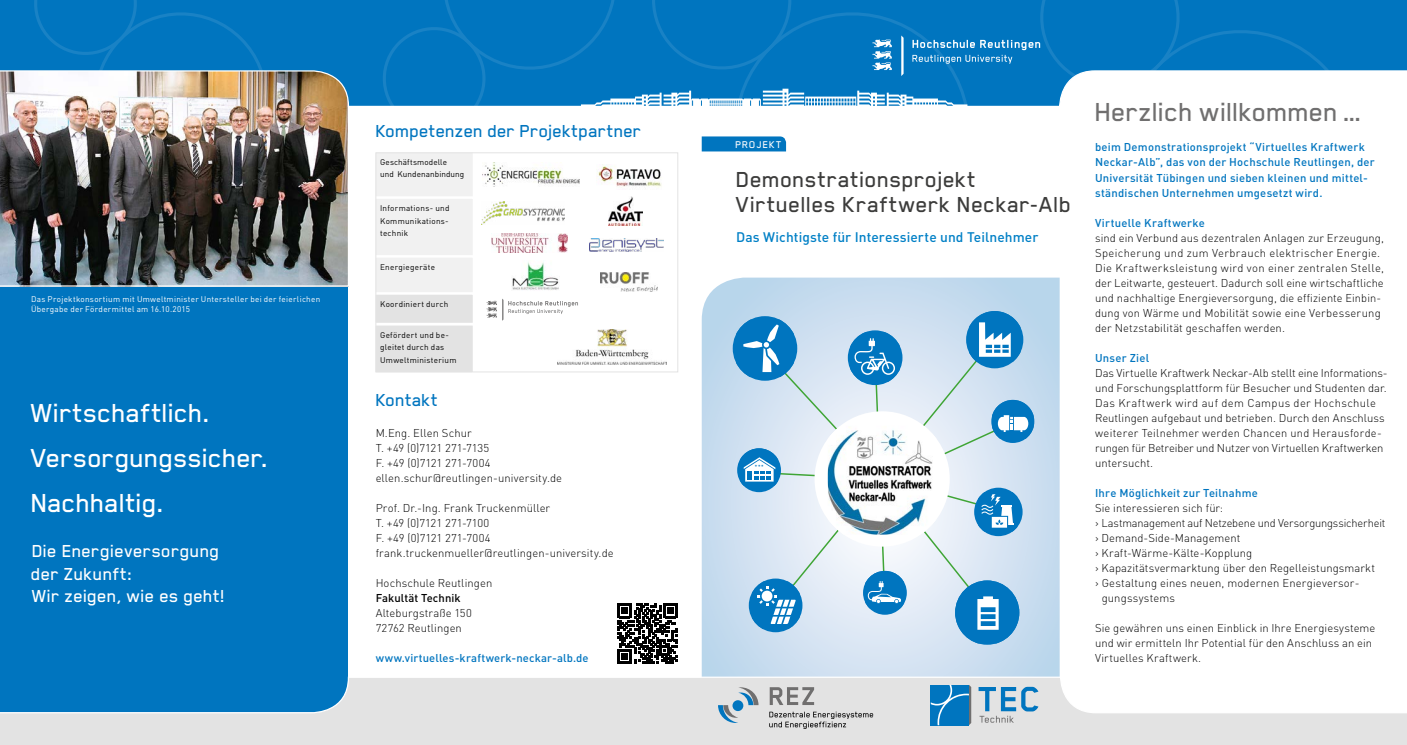
<style>
.page{position:relative;width:1407px;height:745px;background:#fff}
.page>*{position:absolute;margin:0;border:0;box-sizing:border-box;transform-origin:0 0}
.t1{font:500 30px/45px "Blender Pro";color:#fff}
.t2{font:500 30px "Blender Pro";letter-spacing:-.01em;color:#706f6f}
.t3{font:500 25px/25px "Blender Pro";letter-spacing:.01em;color:#3c3c3b}
.t4{font:500 20px/22.5px "Blender Pro";color:#fff}
.t5{font:500 20px "Blender Pro";letter-spacing:-.005em;color:#0075bf}
.t6{font:500 13.75px "DINOT";letter-spacing:.005em;color:#0080c6}
.t7{font:300 11.25px/15px "DINOT";letter-spacing:.01em;color:#000}
.t8{font:500 11.25px/15px "DINOT";letter-spacing:.02em;color:#0075bf}
.t9{font:300 11.25px "DINOT";letter-spacing:-.015em;color:#000}
.t10{font:500 11.25px "DINOT";letter-spacing:.01em;color:#000}
.t11{font:500 11.25px "Blender Pro";letter-spacing:.065em;color:#fff}
.t12{font:8.12px/12.5px "DINOT";letter-spacing:.03em;color:#000}
.t13{font:8.12px/10px "DINOT";letter-spacing:.035em;color:#fff}
.t14{font:8.12px/12.5px "DINOT";letter-spacing:.01em;color:#000}
</style>
<div class="page">
<div style="left:0;top:244px;width:348px;height:500px;background:#0075bf"></div>
<svg style="left:702px;top:277px;width:357px;height:398px;background:#c5dbee"></svg>
<svg style="left:702px;top:136px;width:84px;height:15px"></svg>
<img style="left:609px;top:196px;width:33px;height:29px">
<img style="left:484px;top:162px;width:95px;height:23px">
<img style="left:589px;top:238px;width:74px;height:14px">
<img style="left:481px;top:202px;width:83px;height:22px">
<img style="left:598px;top:164px;width:64px;height:24px">
<img style="left:512px;top:262px;width:47px;height:28px">
<img style="left:600px;top:273px;width:57px;height:18px">
<img style="left:492px;top:233px;width:75px;height:20px">
<svg style="left:486px;top:298px;width:92px;height:22px"></svg>
<svg style="left:375px;top:152px;width:101px;height:221px"></svg>
<img style="left:0;top:108px;width:348px;height:178px">
<div style="left:376px;top:152px;width:302px;height:220px;border:1px solid #e3e3e3"></div>
<svg style="left:0;top:0;width:1407px;height:108px"></svg>
<svg style="left:26px;top:0;width:248px;height:106px"></svg>
<svg style="left:0;top:675px;width:1407px;height:69px"></svg>
<svg style="left:375px;top:0;width:997px;height:106px;background:#2388c7"></svg>
<svg style="left:718px;top:686px;width:40px;height:36px"></svg>
<svg style="left:770px;top:686px;width:44px;height:18px"></svg>
<svg style="left:769px;top:711px;width:104px;height:17px;background:#b9b9b9"></svg>
<svg style="left:978px;top:686px;width:60px;height:36px;background:#a2c1d5"></svg>
<svg style="left:931px;top:684px;width:40px;height:40px;background:#2083c1"></svg>
<img style="left:558px;top:329px;width:109px;height:35px">
<svg style="left:617px;top:603px;width:61px;height:60px"></svg>
<svg style="left:736px;top:311px;width:298px;height:332px"></svg>
<p class="t13" style="left:31px;top:293px;width:291px">Das Projektkonsortium mit Umweltminister Untersteller bei der feierlichen<br>Übergabe der Fördermittel am 16.10.2015</p>
<h1 class="t1" style="left:31px;top:389px;width:240px">Wirtschaftlich.<br>Versorgungssicher.<br>Nachhaltig.</h1>
<h3 class="t4" style="left:31px;top:538px;width:195px">Die Energieversorgung der Zukunft:<br>Wir zeigen, wie es geht!</h3>
<h3 class="t5" style="left:376px;top:121px;width:267px">Kompetenzen der Projektpartner</h3>
<p class="t14" style="left:380px;top:155px;width:86px">Geschäftsmodelle<br>und Kundenanbindung</p>
<p class="t12" style="left:380px;top:201px;width:71px;text-align:justify">Informations- und Kommunikations&shy;technik</p>
<p class="t12" style="left:380px;top:260px;width:56px">Energiegeräte</p>
<p class="t12" style="left:380px;top:297px;width:70px">Koordiniert durch</p>
<p class="t12" style="left:380px;top:328px;width:78px">Gefördert und be&shy;gleitet durch das<br>Umweltministerium</p>
<h3 class="t5" style="left:376px;top:389px;width:64px">Kontakt</h3>
<p class="t7" style="left:376px;top:424px;width:188px">M.Eng. Ellen Schur<br>T. +49 (0)7121 271-7135<br>F. +49 (0)7121 271-7004 ellen.schur@reutlingen-university.de</p>
<p class="t7" style="left:376px;top:499px;width:239px">Prof. Dr.-Ing. Frank Truckenmüller<br>T. +49 (0)7121 271-7100<br>F. +49 (0)7121 271-7004 frank.truckenmueller@reutlingen-university.de</p>
<p class="t7" style="left:376px;top:574px;width:118px">Hochschule Reutlingen</p>
<p class="t10" style="left:376px;top:590px;width:87px">Fakultät Technik</p>
<p class="t7" style="left:376px;top:604px;width:98px">Alteburgstraße 150<br>72762 Reutlingen</p>
<p class="t8" style="left:376px;top:649px;width:214px">www.virtuelles-kraftwerk-neckar-alb.de</p>
<p class="t11" style="left:735px;top:139px;width:48px">PROJEKT</p>
<h2 class="t3" style="left:736px;top:166px;width:337px">Demonstrationsprojekt<br>Virtuelles Kraftwerk Neckar-Alb</h2>
<p class="t6" style="left:736px;top:227px;width:304px">Das Wichtigste für Interessierte und Teilnehmer</p>
<h1 class="t2" style="left:1095px;top:96px;width:269px">Herzlich willkommen…</h1>
<p class="t8" style="left:1095px;top:139px;width:281px">beim Demonstrationsprojekt “Virtuelles Kraftwerk Neckar-Alb”, das von der Hochschule Reutlingen, der Universität Tübingen und sieben kleinen und mittel&shy;ständischen Unternehmen umgesetzt wird.</p>
<p class="t8" style="left:1095px;top:214px;width:111px">Virtuelle Kraftwerke</p>
<p class="t7" style="left:1095px;top:229px;width:290px">sind ein Verbund aus dezentralen Anlagen zur Erzeugung, Speicherung und zum Verbrauch elektrischer Energie.<br>Die Kraftwerksleistung wird von einer zentralen Stelle, der Leitwarte, gesteuert. Dadurch soll eine wirtschaftliche und nachhaltige Energieversorgung, die effiziente Einbin&shy;dung von Wärme und Mobilität sowie eine Verbesserung der Netzstabilität geschaffen werden.</p>
<p class="t8" style="left:1095px;top:349px;width:56px">Unser Ziel</p>
<p class="t7" style="left:1095px;top:364px;width:294px">Das Virtuelle Kraftwerk Neckar-Alb stellt eine Informations&shy;und Forschungsplattform für Besucher und Studenten dar.<br>Das Kraftwerk wird auf dem Campus der Hochschule Reutlingen aufgebaut und betrieben. Durch den Anschluss weiterer Teilnehmer werden Chancen und Herausforde&shy;rungen für Betreiber und Nutzer von Virtuellen Kraftwerken untersucht.</p>
<p class="t8" style="left:1095px;top:484px;width:164px">Ihre Möglichkeit zur Teilnahme</p>
<p class="t7" style="left:1095px;top:499px;width:129px">Sie interessieren sich für:</p>
<p class="t9" style="left:1095px;top:515px;width:292px">› Lastmanagement auf Netzebene und Versorgungssicherheit</p>
<p class="t7" style="left:1095px;top:529px;width:147px">› Demand-Side-Management</p>
<p class="t7" style="left:1095px;top:544px;width:159px">› Kraft-Wärme-Kälte-Kopplung</p>
<p class="t7" style="left:1095px;top:559px;width:281px">› Kapazitätsvermarktung über den Regelleistungsmarkt</p>
<p class="t7" style="left:1095px;top:574px;width:266px">› Gestaltung eines neuen, modernen Energieversor-</p>
<p class="t7" style="left:1101px;top:589px;width:75px">gungssystems</p>
<p class="t7" style="left:1095px;top:619px;width:282px">Sie gewähren uns einen Einblick in Ihre Energiesysteme und wir ermitteln Ihr Potential für den Anschluss an ein<br>Virtuelles Kraftwerk.</p>
</div>
